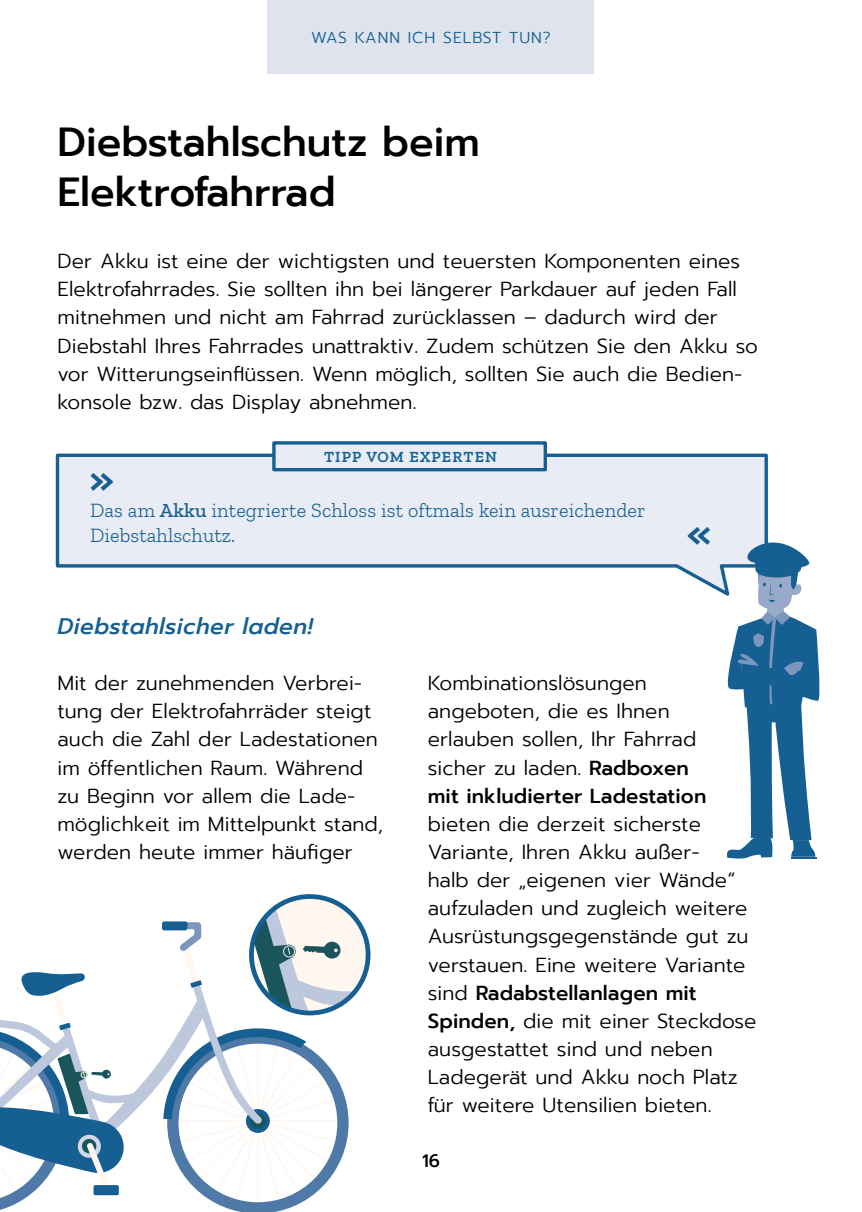
<style>
.page{position:relative;width:862px;height:1212px;background:#fff}
.page>*{position:absolute;margin:0;border:0;box-sizing:border-box;transform-origin:0 0}
.t1{font:500 40.5px/49.5px "Prompt";color:#000}
.t2{font:500 40.5px "Prompt";color:#155f92}
.t3{font:italic 500 22.5px "Prompt";letter-spacing:.02em;color:#155f92}
.t4{font:300 20.25px/28.1px "Prompt";letter-spacing:.005em;color:#000}
.t5{font:300 20.25px/24.8px "Zilla Slab";letter-spacing:.005em;color:#155f92}
.t6{font:500 18px "Prompt";color:#000}
.t7{font:300 15.75px "Prompt";letter-spacing:.06em;color:#155f92}
.t8{font:600 15.75px "Zilla Slab";letter-spacing:.075em;color:#155f92}
.s1{font-weight:500}
</style>
<div class="page">
<svg style="left:55px;top:452px;width:713px;height:142px"></svg>
<div style="left:272px;top:441px;width:274px;height:30px;background:#e9ecf4;border:3px solid #155f92"></div>
<div style="left:267px;top:0;width:327px;height:74px;background:#dee3ee"></div>
<svg style="left:170px;top:1028px;width:178px;height:184px"></svg>
<svg style="left:126px;top:988px;width:136px;height:158px"></svg>
<svg style="left:173px;top:922px;width:29px;height:66px"></svg>
<div style="left:162px;top:921px;width:25px;height:9px;background:#155f92;border-radius:2px"></div>
<svg style="left:0;top:972px;width:126px;height:238px"></svg>
<svg style="left:251px;top:896px;width:117px;height:117px"></svg>
<div style="left:249px;top:894px;width:121px;height:121px;border:5px solid #155f92;border-radius:50%"></div>
<svg style="left:723px;top:542px;width:97px;height:317px"></svg>
<svg style="left:687px;top:527px;width:22px;height:18px"></svg>
<p class="t7" style="left:311px;top:26px;width:241px">WAS KANN ICH SELBST TUN?</p>
<h2 class="t1" style="left:57px;top:118px;width:423px">Diebstahlschutz beim<br>Elektrofahrrad</h2>
<p class="t4" style="left:57px;top:247px;width:701px">Der Akku ist eine der wichtigsten und teuersten Komponenten eines Elektrofahrrades. Sie sollten ihn bei längerer Parkdauer auf jeden Fall mitnehmen und nicht am Fahrrad zurücklassen – dadurch wird der Diebstahl Ihres Fahrrades unattraktiv. Zudem schützen Sie den Akku so vor Witterungseinflüssen. Wenn möglich, sollten Sie auch die Bedien&shy;konsole bzw. das Display abnehmen.</p>
<h1 class="t2" style="left:89px;top:452px;width:27px">»</h1>
<h3 class="t8" style="left:324px;top:448px;width:174px">TIPP VOM EXPERTEN</h3>
<p class="t5" style="left:90px;top:498px;width:556px">Das am <span class="s1">Akku</span> integrierte Schloss ist oftmals kein ausreichender<br>Diebstahlschutz.</p>
<h3 class="t3" style="left:57px;top:610px;width:256px">Diebstahlsicher laden!</h3>
<p class="t4" style="left:57px;top:669px;width:327px">Mit der zunehmenden Verbrei&shy;tung der Elektrofahrräder steigt auch die Zahl der Ladestationen im öffentlichen Raum. Während zu Beginn vor allem die Lade&shy;möglichkeit im Mittelpunkt stand, werden heute immer häufiger</p>
<p class="t4" style="left:427px;top:669px;width:330px">Kombinationslösungen angeboten, die es Ihnen erlauben sollen, Ihr Fahrrad sicher zu laden. <span class="s1">Radboxen<br>mit inkludierter Ladestation </span>bieten die derzeit sicherste<br>Variante, Ihren Akku außer-<br>halb der „eigenen vier Wände“ aufzuladen und zugleich weitere<br>Ausrüstungsgegenstände gut zu verstauen. Eine weitere Variante sind <span class="s1">Radabstellanlagen mit<br>Spinden,</span> die mit einer Steckdose ausgestattet sind und neben<br>Ladegerät und Akku noch Platz für weitere Utensilien bieten.</p>
<p class="t6" style="left:422px;top:1148px;width:19px">16</p>
</div>
